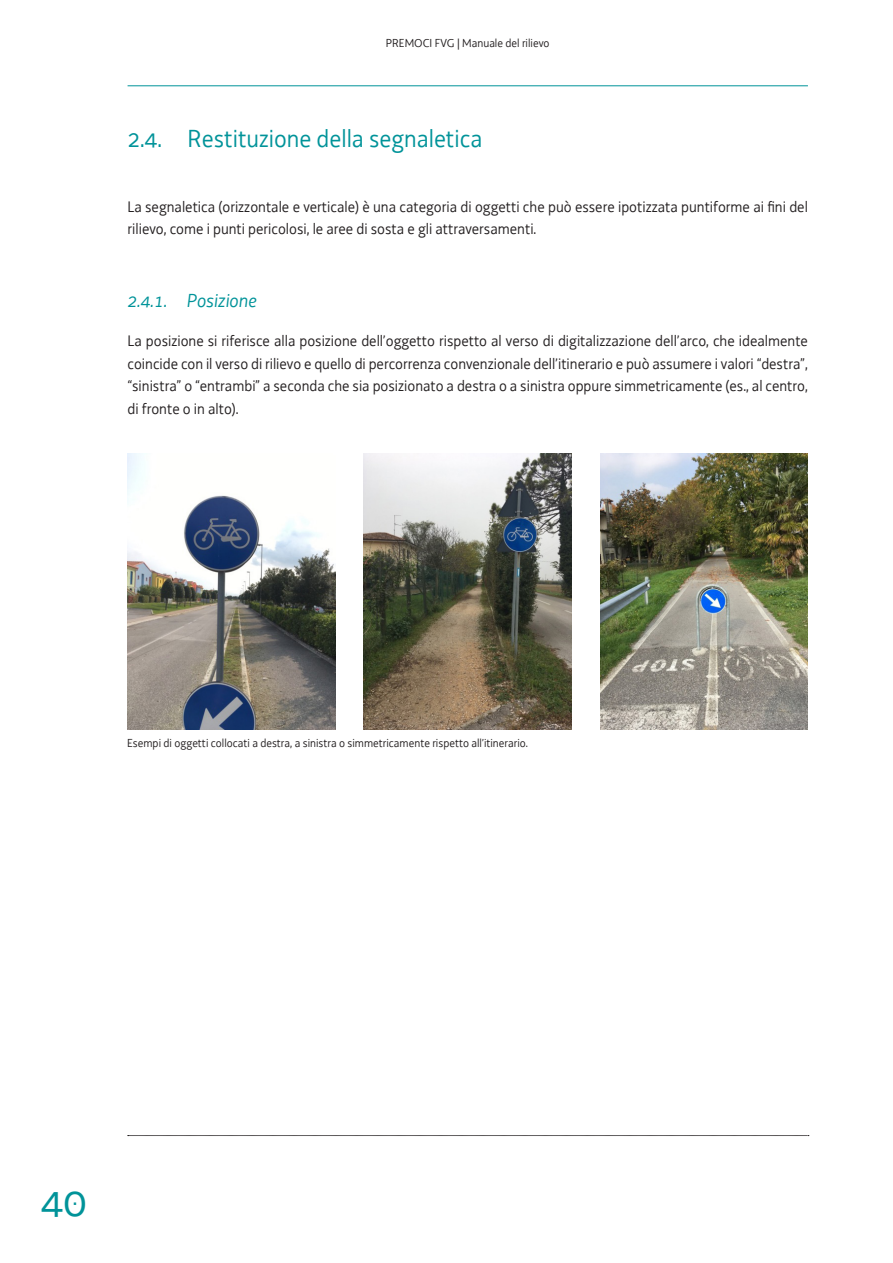
<style>
.page{position:relative;width:893px;height:1263px;background:#fff}
.page>*{position:absolute;margin:0;border:0;box-sizing:border-box;transform-origin:0 0}
.t1{font:45px "Decima WE";color:#009399}
.t2{font:25.5px "Decima WE";color:#009399}
.t3{font:italic 19.5px "Decima WE";color:#009399}
.PARAGRAFO{font:15.75px/22.5px "Decima WE";color:#231f20}
.Didascalie_immagini{font:12px "Decima WE";color:#231f20}
</style>
<div class="page">
<svg style="left:128px;top:1135px;width:681px;height:1px"></svg>
<hr style="left:128px;top:86px;width:680px;height:1px;background:#009399">
<img style="left:128px;top:453px;width:207px;height:277px">
<img style="left:364px;top:453px;width:208px;height:277px">
<img style="left:600px;top:453px;width:208px;height:277px">
<p class="Didascalie_immagini" style="left:386px;top:36px;width:165px">PREMOCI FVG | Manuale del rilievo</p>
<p class="t2" style="left:128px;top:123px;width:356px">2.4. Restituzione della segnaletica</p>
<p class="PARAGRAFO" style="left:128px;top:195px;width:682px">La segnaletica (orizzontale e verticale) è una categoria di oggetti che può essere ipotizzata puntiforme ai fini del rilievo, come i punti pericolosi, le aree di sosta e gli attraversamenti.</p>
<p class="t3" style="left:128px;top:288px;width:131px">2.4.1. Posizione</p>
<p class="PARAGRAFO" style="left:128px;top:330px;width:682px;text-align:justify">La posizione si riferisce alla posizione dell’oggetto rispetto al verso di digitalizzazione dell’arco, che idealmente coincide con il verso di rilievo e quello di percorrenza convenzionale dell’itinerario e può assumere i valori “destra”, “sinistra” o “entrambi” a seconda che sia posizionato a destra o a sinistra oppure simmetricamente (es., al centro, di fronte o in alto).</p>
<p class="Didascalie_immagini" style="left:127px;top:736px;width:402px">Esempi di oggetti collocati a destra, a sinistra o simmetricamente rispetto all’itinerario.</p>
<h1 class="t1" style="left:41px;top:1175px;width:46px">40</h1>
</div>
